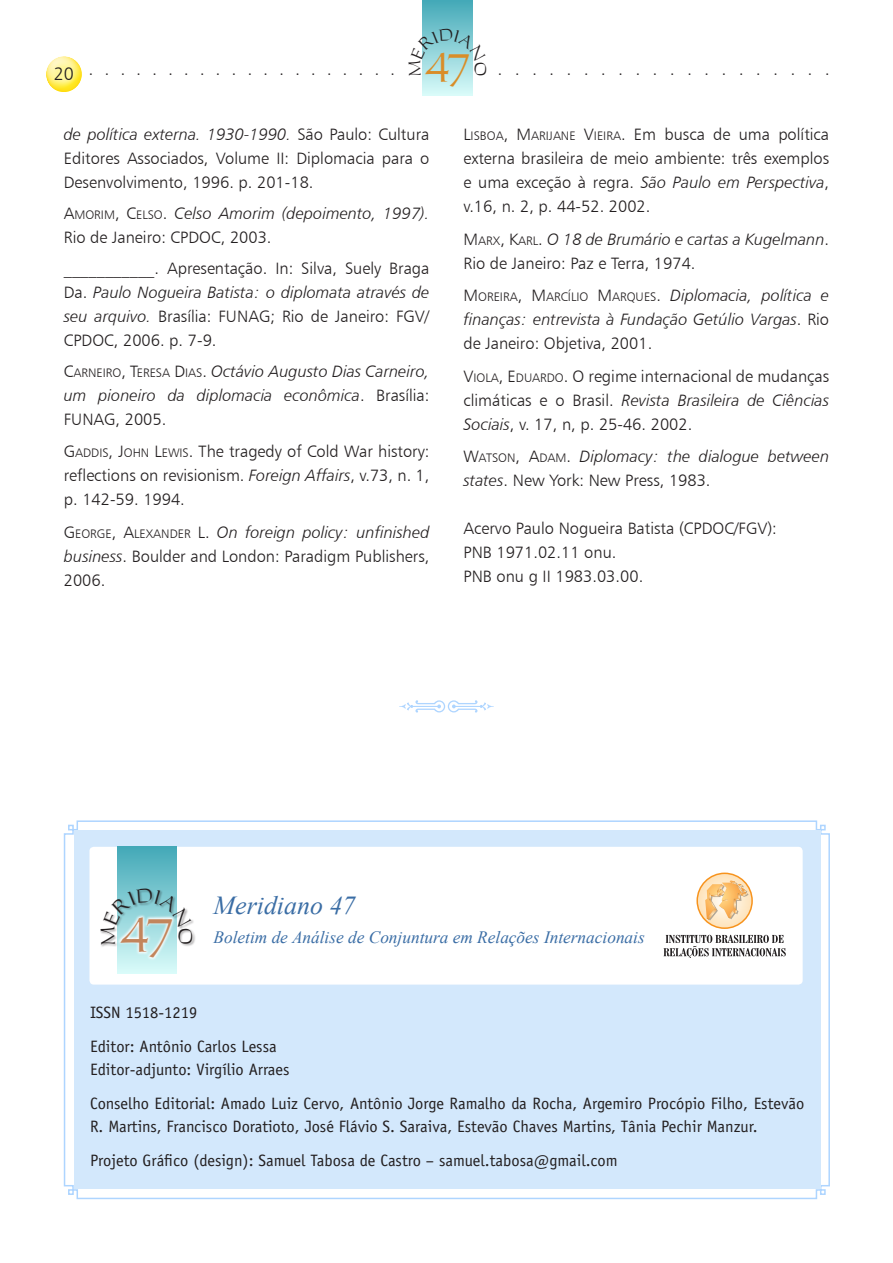
<style>
.page{position:relative;width:893px;height:1263px;background:#fff}
.page>*{position:absolute;margin:0;border:0;box-sizing:border-box;transform-origin:0 0}
.t1{font:43.65px "Carleton Normal";color:#c2855c}
.t2{font:36.9px "Carleton Normal";color:#d98d28}
.t3{font:italic 25.95px "Times New Roman";color:#3a6da5}
.t4{font:italic 17.25px "Times New Roman";color:#3a6da5}
._05_corpo_do_texto{font:16.5px/24px "Humanist 777 BT Light B";color:#231f20;text-align:justify}
._05_corpo_do_texto-2{font:16.5px/24px "Humanist 777 BT Light Italic B";color:#231f20}
._04_anuncio{font:16.5px/22.5px "Officina Sans";color:#231f20}
.t5{font:15px "Times";color:#231f20}
.s1{font-family:"Humanist 777 BT Light B";font-size:18px}
.s2{font-family:"Humanist 777 BT Light Italic B"}
.s3{font-family:"Humanist 777 BT Light B"}
.s4{font-family:"Humanist 777 BT Light B";font-size:12.3px}
.s5{font-size:12.3px}
.s6{font-style:inherit}
</style>
<div class="page">
<svg style="left:423px;top:0;width:50px;height:96px;background:#88ced5"></svg>
<div style="left:46px;top:56px;width:37px;height:38px;background:#fff101;opacity:.75"></div>
<svg style="left:63px;top:820px;width:767px;height:380px"></svg>
<div style="left:74px;top:831px;width:746px;height:358px;background:#d3e8fc"></div>
<div style="left:89px;top:847px;width:714px;height:137px;background:#fff;border-radius:4px"></div>
<svg style="left:117px;top:847px;width:59px;height:41px;background:#5bb5c2"></svg>
<div style="left:100px;top:888px;width:212px;height:126px;background:#231f20;opacity:.4"></div>
<svg style="left:116px;top:912px;width:138px;height:85px"></svg>
<svg style="left:663px;top:935px;width:123px;height:23px"></svg>
<svg style="left:696px;top:872px;width:57px;height:57px"></svg>
<svg style="left:698px;top:874px;width:53px;height:53px"></svg>
<svg style="left:705px;top:880px;width:43px;height:40px;background:#f6ce96"></svg>
<svg style="left:422px;top:28px;width:51px;height:48px;background:#94d5db"></svg>
<svg style="left:100px;top:888px;width:93px;height:57px"></svg>
<p class="t5" style="left:54px;top:62px;width:342px"><span class="s1">20</span> ....................</p>
<h2 class="t2" style="left:424px;top:46px;width:48px">47</h2>
<p class="t5" style="left:498px;top:61px;width:332px">....................</p>
<p class="_05_corpo_do_texto" style="left:64px;top:122px;width:367px"><span class="s2">de política externa. 1930-1990.</span> São Paulo: Cultura Editores Associados, Volume II: Diplomacia para o Desenvolvimento, 1996. p. 201-18.</p>
<p class="_05_corpo_do_texto-2" style="left:64px;top:201px;width:367px"><span class="s3">A</span><span class="s4">MORIM</span><span class="s3">,</span> <span class="s3">C</span><span class="s4">ELSO</span><span class="s3">.</span> Celso Amorim (depoimento, 1997).<br><span class="s3">Rio de Janeiro: CPDOC, 2003.</span></p>
<p class="_05_corpo_do_texto" style="left:64px;top:256px;width:367px">___________. Apresentação. In: Silva, Suely Braga Da. <span class="s2">Paulo Nogueira Batista: o diplomata através de seu arquivo.</span> Brasília: FUNAG; Rio de Janeiro: FGV/ CPDOC, 2006. p. 7-9.</p>
<p class="_05_corpo_do_texto-2" style="left:64px;top:359px;width:367px;text-align:justify"><span class="s3">C</span><span class="s4">ARNEIRO</span><span class="s3">,</span> <span class="s3">T</span><span class="s4">ERESA</span> <span class="s3">D</span><span class="s4">IAS</span><span class="s3">.</span> Octávio Augusto Dias Carneiro, um pioneiro da diplomacia econômica<span class="s3">. Brasília:<br>FUNAG, 2005.</span></p>
<p class="_05_corpo_do_texto" style="left:64px;top:439px;width:367px">G<span class="s5">ADDIS</span><span class="s6">,</span> J<span class="s5">OHN</span> L<span class="s5">EWIS</span>. The tragedy of Cold War history: reflections on revisionism. <span class="s2">Foreign Affairs</span>, v.73, n. 1, p. 142-59. 1994.</p>
<p class="_05_corpo_do_texto" style="left:64px;top:520px;width:367px">G<span class="s5">EORGE</span><span class="s6">,</span> A<span class="s5">LEXANDER</span> L<span class="s6">.</span> <span class="s2">On foreign policy: unfinished business</span>. Boulder and London: Paradigm Publishers, 2006.</p>
<p class="_05_corpo_do_texto" style="left:463px;top:122px;width:367px">L<span class="s5">ISBOA</span><span class="s6">,</span> M<span class="s5">ARIJANE</span> V<span class="s5">IEIRA</span>. Em busca de uma política externa brasileira de meio ambiente: três exemplos e uma exceção à regra. <span class="s2">São Paulo em Perspectiva</span>, v.16, n. 2, p. 44-52. 2002.</p>
<p class="_05_corpo_do_texto" style="left:463px;top:227px;width:367px">M<span class="s5">ARX</span><span class="s6">,</span> K<span class="s5">ARL</span>. <span class="s2">O 18 de Brumário e cartas a Kugelmann</span>.<br>Rio de Janeiro: Paz e Terra, 1974.</p>
<p class="_05_corpo_do_texto-2" style="left:463px;top:283px;width:367px;text-align:justify"><span class="s3">M</span><span class="s4">OREIRA</span><span class="s3">,</span> <span class="s3">M</span><span class="s4">ARCÍLIO</span> <span class="s3">M</span><span class="s4">ARQUES</span><span class="s3">.</span> Diplomacia, política e finanças: entrevista à Fundação Getúlio Vargas<span class="s3">. Rio de Janeiro: Objetiva, 2001.</span></p>
<p class="_05_corpo_do_texto" style="left:463px;top:364px;width:367px">V<span class="s5">IOLA</span><span class="s6">,</span> E<span class="s5">DUARDO</span>. O regime internacional de mudanças climáticas e o Brasil. <span class="s2">Revista Brasileira de Ciências Sociais</span>, v. 17, n, p. 25-46. 2002.</p>
<p class="_05_corpo_do_texto-2" style="left:463px;top:444px;width:367px"><span class="s3">W</span><span class="s4">ATSON</span><span class="s3">,</span> <span class="s3">A</span><span class="s4">DAM</span><span class="s3">.</span> Diplomacy: the dialogue between states<span class="s3">. New York: New Press, 1983.</span></p>
<p class="_05_corpo_do_texto" style="left:463px;top:516px;width:315px">Acervo Paulo Nogueira Batista (CPDOC/FGV):</p>
<p class="_05_corpo_do_texto" style="left:463px;top:540px;width:155px">PNB 1971.02.11 onu.</p>
<p class="_05_corpo_do_texto" style="left:463px;top:564px;width:181px">PNB onu g II 1983.03.00.</p>
<p class="t1" style="left:119px;top:909px;width:56px">47</p>
<p class="t3" style="left:214px;top:888px;width:143px">Meridiano 47</p>
<p class="t4" style="left:214px;top:926px;width:433px">Boletim de Análise de Conjuntura em Relações Internacionais</p>
<p class="_04_anuncio" style="left:90px;top:1001px;width:109px">ISSN 1518-1219</p>
<p class="_04_anuncio" style="left:90px;top:1035px;width:188px">Editor: Antônio Carlos Lessa</p>
<p class="_04_anuncio" style="left:90px;top:1058px;width:201px">Editor-adjunto: Virgílio Arraes</p>
<p class="_04_anuncio" style="left:90px;top:1092px;width:716px">Conselho Editorial: Amado Luiz Cervo, Antônio Jorge Ramalho da Rocha, Argemiro Procópio Filho, Estevão<br>R. Martins, Francisco Doratioto, José Flávio S. Saraiva, Estevão Chaves Martins, Tânia Pechir Manzur.</p>
<p class="_04_anuncio" style="left:90px;top:1149px;width:529px">Projeto Gráfico (design): Samuel Tabosa de Castro – samuel.tabosa@gmail.com</p>
</div>
